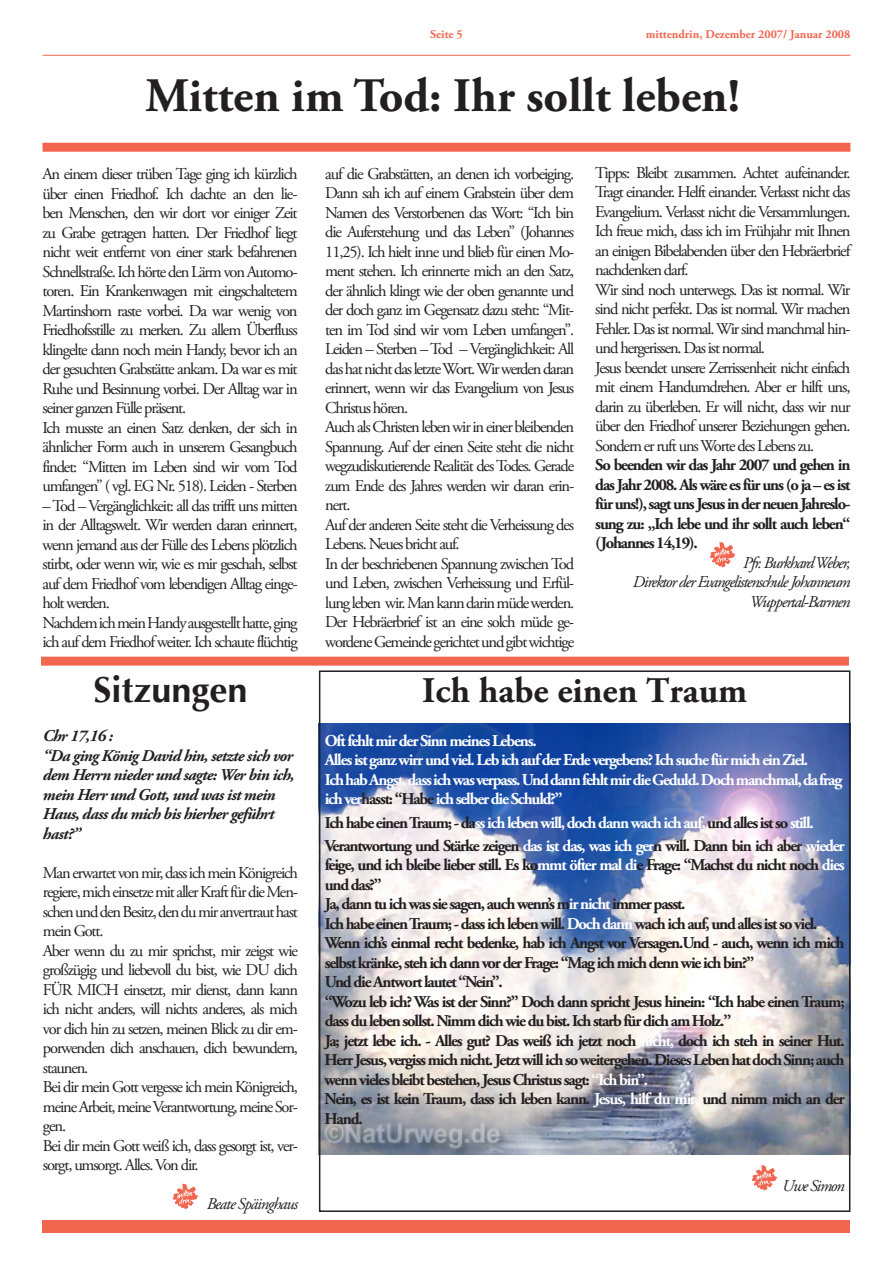
<style>
.page{position:relative;width:893px;height:1263px;background:#fff}
.page>*{position:absolute;margin:0;border:0;box-sizing:border-box;transform-origin:0 0}
.t1{font:700 48px "Adobe Garamond Pro";color:#231f20}
.t2{font:700 36px "Adobe Garamond Pro";color:#231f20}
.t3{font:700 36px "Optima";color:#231f20}
.t4{font:16.5px/19.5px "Adobe Garamond Pro";letter-spacing:-.07em;color:#231f20}
.t5{font:700 16.5px/19.5px "Adobe Garamond Pro";letter-spacing:-.07em;color:#231f20}
.t6{font:700 16.5px/19.5px "Adobe Garamond Pro";letter-spacing:-.07em;color:#fff}
.t7{font:italic 700 16.5px/19.5px "Adobe Garamond Pro";letter-spacing:-.04em;color:#231f20}
.t8{font:italic 16.5px/19.5px "Adobe Garamond Pro";letter-spacing:-.07em;color:#231f20;text-align:right}
.t9{font:700 12px "Adobe Garamond Pro";color:#f26650}
.s1{color:#fcfcfc}
.s2{color:#2e2b2c}
.s3{color:#231f20}
.s4{color:#fff}
</style>
<div class="page">
<div style="left:43px;top:1220px;width:807px;height:13px;background:#f26650"></div>
<hr style="left:43px;top:55px;width:807px;height:1px;background:#f26650">
<svg style="left:173px;top:1183px;width:25px;height:26px"></svg>
<div style="left:43px;top:143px;width:807px;height:9px;background:#f26650;border:3px solid #f26650"></div>
<svg style="left:710px;top:542px;width:25px;height:26px"></svg>
<div style="left:41px;top:657px;width:808px;height:9px;background:#f26650;border:3px solid #f26650"></div>
<img style="left:322px;top:724px;width:525px;height:430px">
<svg style="left:752px;top:1165px;width:25px;height:26px"></svg>
<div style="left:319px;top:670px;width:531px;height:542px;border:2px solid #231f20"></div>
<p class="t9" style="left:430px;top:28px;width:34px">Seite 5</p>
<p class="t9" style="left:646px;top:28px;width:206px">mittendrin, Dezember 2007/ Januar 2008</p>
<h1 class="t1" style="left:145px;top:68px;width:596px">Mitten im Tod: Ihr sollt leben!</h1>
<p class="t4" style="left:43px;top:165px;width:257px">An einem dieser trüben Tage ging ich kürzlich über einen Friedhof. Ich dachte an den lie&shy;ben Menschen, den wir dort vor einiger Zeit zu Grabe getragen hatten. Der Friedhof liegt nicht weit entfernt von einer stark befahrenen Schnellstraße. Ich hörte den Lärm von Automo&shy;toren. Ein Krankenwagen mit eingschaltetem Martinshorn raste vorbei. Da war wenig von Friedhofsstille zu merken. Zu allem Überfluss klingelte dann noch mein Handy, bevor ich an der gesuchten Grabstätte ankam. Da war es mit Ruhe und Besinnung vorbei. Der Alltag war in seiner ganzen Fülle präsent.<br>Ich musste an einen Satz denken, der sich in ähnlicher Form auch in unserem Gesangbuch findet: “Mitten im Leben sind wir vom Tod umfangen” ( vgl. EG Nr. 518). Leiden - Sterben</p>
<p class="t4" style="left:43px;top:496px;width:257px">– Tod – Vergänglichkeit: all das trifft uns mitten in der Alltagswelt. Wir werden daran erinnert, wenn jemand aus der Fülle des Lebens plötzlich stirbt, oder wenn wir, wie es mir geschah, selbst auf dem Friedhof vom lebendigen Alltag einge&shy;holt werden.<br>Nachdem ich mein Handy ausgestellt hatte, ging ich auf dem Friedhof weiter. Ich schaute flüchtig</p>
<h2 class="t3" style="left:93px;top:669px;width:156px">Sitzungen</h2>
<p class="t7" style="left:43px;top:726px;width:253px">Chr 17,16 :<br>“Da ging König David hin, setzte sich vor dem Herrn nieder und sagte: Wer bin ich, mein Herr und Gott, und was ist mein<br>Haus, dass du mich bis hierher geführt hast?”</p>
<p class="t4" style="left:43px;top:863px;width:257px">Man erwartet von mir, dass ich mein Königreich regiere, mich einsetze mit aller Kraft für die Men&shy;schen und den Besitz, den du mir anvertraut hast mein Gott.<br>Aber wenn du zu mir sprichst, mir zeigst wie großzügig und liebevoll du bist, wie DU dich FÜR MICH einsetzt, mir dienst, dann kann ich nicht anders, will nichts anderes, als mich vor dich hin zu setzen, meinen Blick zu dir em&shy;porwenden dich anschauen, dich bewundern, staunen.<br>Bei dir mein Gott vergesse ich mein Königreich, meine Arbeit, meine Verantwortung, meine Sor&shy;gen.<br>Bei dir mein Gott weiß ich, dass gesorgt ist, ver&shy;sorgt, umsorgt. Alles. Von dir.</p>
<p class="t8" style="left:207px;top:1195px;width:93px">Beate Späinghaus</p>
<p class="t4" style="left:325px;top:164px;width:251px">auf die Grabstätten, an denen ich vorbeiging.<br>Dann sah ich auf einem Grabstein über dem Namen des Verstorbenen das Wort: “Ich bin die Auferstehung und das Leben” (Johannes 11,25). Ich hielt inne und blieb für einen Mo&shy;ment stehen. Ich erinnerte mich an den Satz, der ähnlich klingt wie der oben genannte und der doch ganz im Gegensatz dazu steht: “Mit&shy;ten im Tod sind wir vom Leben umfangen”.<br>Leiden – Sterben – Tod – Vergänglichkeit: All das hat nicht das letzte Wort. Wir werden daran erinnert, wenn wir das Evangelium von Jesus Christus hören.<br>Auch als Christen leben wir in einer bleibenden Spannung. Auf der einen Seite steht die nicht wegzudiskutierende Realität des Todes. Gerade zum Ende des Jahres werden wir daran erin&shy;nert.<br>Auf der anderen Seite steht die Verheissung des Lebens. Neues bricht auf.<br>In der beschriebenen Spannung zwischen Tod und Leben, zwischen Verheissung und Erfül&shy;lung leben wir. Man kann darin müde werden.<br>Der Hebräerbrief ist an eine solch müde ge&shy;wordene Gemeinde gerichtet und gibt wichtige</p>
<p class="t4" style="left:595px;top:163px;width:257px">Tipps: Bleibt zusammen. Achtet aufeinander.<br>Tragt einander. Helft einander. Verlasst nicht das Evangelium. Verlasst nicht die Versammlungen.<br>Ich freue mich, dass ich im Frühjahr mit Ihnen an einigen Bibelabenden über den Hebräerbrief nachdenken darf.<br>Wir sind noch unterwegs. Das ist normal. Wir sind nicht perfekt. Das ist normal. Wir machen Fehler. Das ist normal. Wir sind manchmal hin&shy;und hergerissen. Das ist normal.<br>Jesus beendet unsere Zerrissenheit nicht einfach mit einem Handumdrehen. Aber er hilft uns, darin zu überleben. Er will nicht, dass wir nur über den Friedhof unserer Beziehungen gehen.<br>Sondern er ruft uns Worte des Lebens zu.</p>
<p class="t5" style="left:595px;top:455px;width:257px;text-align:justify">So beenden wir das Jahr 2007 und gehen in das Jahr 2008. Als wäre es für uns (o ja – es ist für uns!), sagt uns Jesus in der neuen Jahreslo&shy;sung zu: „Ich lebe und ihr sollt auch leben“ (Johannes 14,19).</p>
<p class="t8" style="left:633px;top:553px;width:219px">Pfr. Burkhard Weber,<br>Direktor der Evangelistenschule Johanneum<br>Wuppertal-Barmen</p>
<h2 class="t2" style="left:422px;top:670px;width:327px">Ich habe einen Traum</h2>
<p class="t6" style="left:325px;top:731px;width:519px">Oft fehlt mir der Sinn meines Lebens.<br>Alles ist ganz wirr und viel. Leb ich auf der Erde vergebens? Ich suche für mich ein Ziel.<br>Ich hab An<span class="s1">gst, da</span>ss ich was verpass. Und dann fehlt mir die Geduld. Doch manchmal, da frag ich ver<span class="s2">h</span><span class="s3">asst: “Habe</span> ich selber die Schuld?”</p>
<p class="t5" style="left:325px;top:812px;width:521px;line-height:22.5px">Ich habe einen Traum; - da<span class="s4">ss ich leben will, doch dann wach ich auf,</span> und alles ist so <span class="s4">still.<br></span>Verantwortung und Stärke zeigen <span class="s4">das ist das, was ich ger</span>n will. Dann bin ich aber <span class="s4">wieder</span></p>
<p class="t5" style="left:325px;top:855px;width:522px">feige, und ich bleibe lieber still. Es ko<span class="s4">mmt öfter mal di</span>e Frage: “Machst du nicht noch <span class="s4">dies </span>und das?”<br>Ja, dann tu ich was sie sagen, auch wenn’s m<span class="s4">ir nicht</span> immer passt.<br>Ich habe einen Traum; - dass ich leben will. <span class="s4">Doch</span> <span class="s1">dann</span> wach ich auf, und alles ist so viel.<br>Wenn ich’s einmal recht bedenke, hab ich Angst vor Versagen.Und - auch, wenn ich mich selbst kränke, steh ich dann vor der Frage: “Mag ich mich denn wie ich bin?”<br>Und die Antwort lautet “Nein”.<br>“Wozu leb ich? Was ist der Sinn?” Doch dann spricht Jesus hinein: “Ich habe einen Traum; dass du leben sollst. Nimm dich wie du bist. Ich starb für dich am Holz.”<br>Ja; jetzt lebe ich. - Alles gut? Das weiß ich jetzt noch <span class="s1">nicht,</span> doch ich steh in seiner Hut.<br>Herr Jesus, vergiss mich nicht. Jetzt will ich so weitergehen. Dieses Leben hat doch Sinn; auch wenn vieles bleibt bestehen, Jesus Christus sagt: <span class="s4">“Ich bin”.<br></span>Nein, es ist kein Traum, dass ich leben kann. <span class="s1">Jesus, hilf du mir,</span> und nimm mich an der Hand.</p>
<p class="t8" style="left:782px;top:1176px;width:64px">Uwe Simon</p>
</div>
